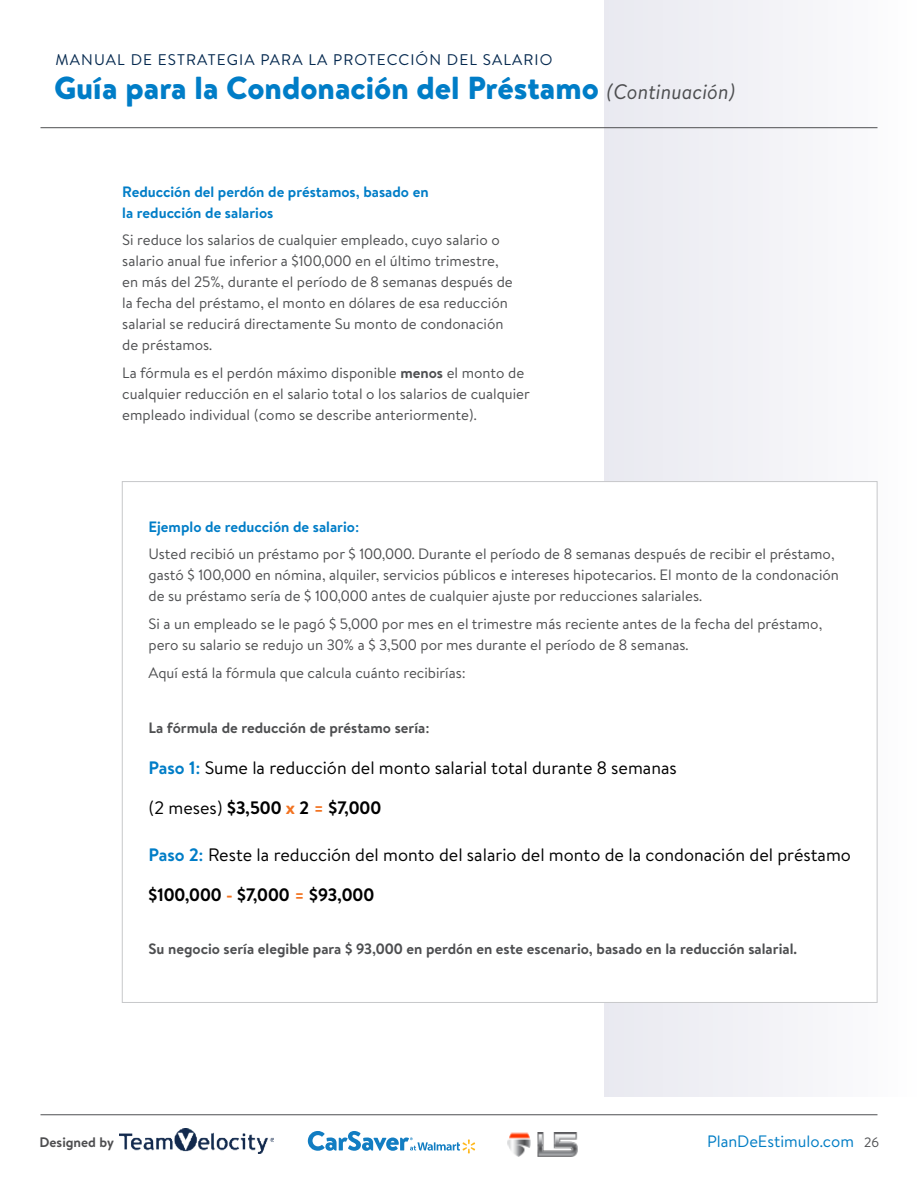
<style>
.page{position:relative;width:918px;height:1188px;background:#fff}
.page>*{position:absolute;margin:0;border:0;box-sizing:border-box;transform-origin:0 0}
.t1{font:900 31.8px "Bogle";color:#007dc7}
.t2{font:18px "Bogle";color:#000}
.t3{font:700 18px "Bogle";color:#000}
.t4{font:16.5px "Bogle";color:#007dc5}
.t5{font:15.45px "Bogle";letter-spacing:.07em;color:#05294f}
.t6{font:15px/21px "Bogle";color:#4e4f51}
.t7{font:700 15px "Bogle";color:#4e4f51}
.t8{font:700 15px/21px "Bogle";color:#007dc7}
.t9{font:700 13.8px "Bogle";color:#4e4e50}
.s1{font-weight:400;font-style:italic;font-size:21px;color:#4e4f51}
.s2{font-weight:700}
.s3{font-weight:700;color:#007dc7}
.s4{font-weight:400}
.s5{color:#f27321}
.s6{font-size:13.5px;color:#4e4f51}
</style>
<div class="page">
<div style="left:605px;top:0;width:313px;height:1096px;background:#f3f3f7"></div>
<hr style="left:40px;top:1114px;width:838px;height:1px;background:#4e4f51">
<img style="left:120px;top:1128px;width:153px;height:25px">
<svg style="left:308px;top:1131px;width:167px;height:22px"></svg>
<img style="left:508px;top:1132px;width:70px;height:25px">
<hr style="left:40px;top:127px;width:838px;height:1px;background:#4e4f51">
<div style="left:122px;top:481px;width:756px;height:522px;background:#fff;border:1px solid #c7c8ca"></div>
<p class="t5" style="left:56px;top:49px;width:498px">MANUAL DE ESTRATEGIA PARA LA PROTECCIÓN DEL SALARIO</p>
<h1 class="t1" style="left:54px;top:66px;width:683px">Guía para la Condonación del Préstamo <span class="s1">(Continuación)</span></h1>
<p class="t8" style="left:122px;top:181px;width:308px">Reducción del perdón de préstamos, basado en la reducción de salarios</p>
<p class="t6" style="left:122px;top:229px;width:392px">Si reduce los salarios de cualquier empleado, cuyo salario o salario anual fue inferior a $100,000 en el último trimestre, en más del 25%, durante el período de 8 semanas después de la fecha del préstamo, el monto en dólares de esa reducción salarial se reducirá directamente Su monto de condonación de préstamos.</p>
<p class="t6" style="left:122px;top:362px;width:409px">La fórmula es el perdón máximo disponible <span class="s2">menos</span> el monto de cualquier reducción en el salario total o los salarios de cualquier empleado individual (como se describe anteriormente).</p>
<p class="t8" style="left:148px;top:516px;width:212px">Ejemplo de reducción de salario:</p>
<p class="t6" style="left:148px;top:543px;width:692px">Usted recibió un préstamo por $ 100,000. Durante el período de 8 semanas después de recibir el préstamo, gastó $ 100,000 en nómina, alquiler, servicios públicos e intereses hipotecarios. El monto de la condonación de su préstamo sería de $ 100,000 antes de cualquier ajuste por reducciones salariales.</p>
<p class="t6" style="left:148px;top:613px;width:675px">Si a un empleado se le pagó $ 5,000 por mes en el trimestre más reciente antes de la fecha del préstamo, pero su salario se redujo un 30% a $ 3,500 por mes durante el período de 8 semanas.</p>
<p class="t6" style="left:148px;top:662px;width:319px">Aquí está la fórmula que calcula cuánto recibirías:</p>
<p class="t7" style="left:148px;top:718px;width:283px">La fórmula de reducción de préstamo sería:</p>
<p class="t2" style="left:148px;top:755px;width:530px"><span class="s3">Paso 1:</span> Sume la reducción del monto salarial total durante 8 semanas</p>
<p class="t3" style="left:148px;top:795px;width:234px"><span class="s4">(2 meses)</span> $3,500 <span class="s5">x</span> 2 <span class="s5">=</span> $7,000</p>
<p class="t2" style="left:148px;top:842px;width:704px"><span class="s3">Paso 2:</span> Reste la reducción del monto del salario del monto de la condonación del préstamo</p>
<p class="t3" style="left:148px;top:883px;width:227px">$100,000 <span class="s5">-</span> $7,000 <span class="s5">=</span> $93,000</p>
<p class="t7" style="left:148px;top:939px;width:650px">Su negocio sería elegible para $ 93,000 en perdón en este escenario, basado en la reducción salarial.</p>
<p class="t9" style="left:39px;top:1133px;width:76px">Designed by</p>
<p class="t4" style="left:707px;top:1130px;width:173px">PlanDeEstimulo.com <span class="s6">26</span></p>
</div>
